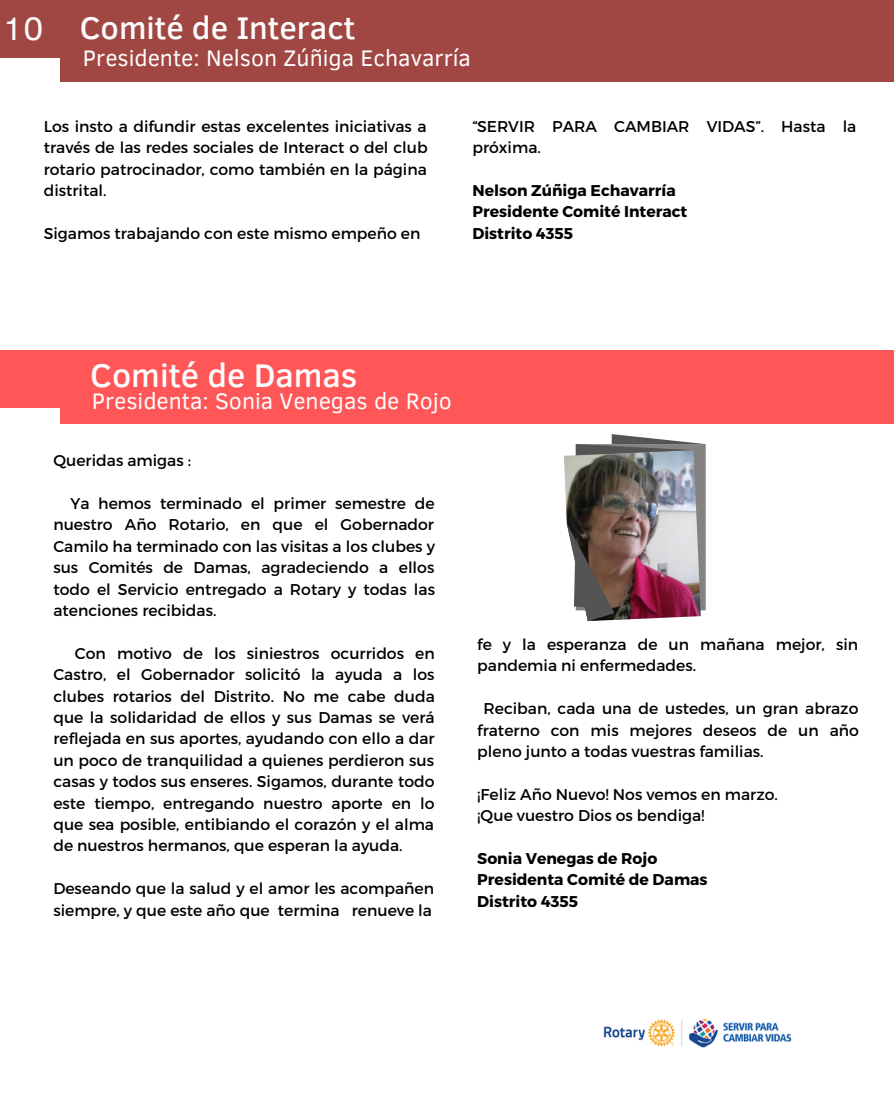
<style>
.page{position:relative;width:894px;height:1093px;background:#fff}
.page>*{position:absolute;margin:0;border:0;box-sizing:border-box;transform-origin:0 0}
.t1{font:500 33.6px "Clear Sans";color:#fdfcfd}
.t2{font:500 32.1px "Clear Sans";color:#fdfcfd}
.t3{font:23.1px "Clear Sans";color:#fdfcfd}
.t4{font:15.6px/21.5px "Montserrat";color:#000;text-align:justify}
.t5{font:700 15.6px/21.5px "Montserrat";color:#000}
.s1{font-weight:400;font-size:33.3px}
</style>
<div class="page">
<div style="left:60px;top:350px;width:833px;height:73px;background:#ff5757"></div>
<div style="left:0;top:350px;width:107px;height:58px;background:#ff5757"></div>
<img style="left:566px;top:434px;width:139px;height:187px">
<img style="left:603px;top:1018px;width:189px;height:30px">
<div style="left:60px;top:0;width:833px;height:81px;background:#a04743"></div>
<div style="left:0;top:0;width:107px;height:57px;background:#a04743"></div>
<h2 class="t2" style="left:3px;top:5px;width:354px"><span class="s1">10</span> Comité de Interact</h2>
<h3 class="t3" style="left:83px;top:41px;width:389px">Presidente: Nelson Zúñiga Echavarría</h3>
<p class="t4" style="left:44px;top:115px;width:385px">Los insto a difundir estas excelentes iniciativas a través de las redes sociales de Interact o del club rotario patrocinador, como también en la página distrital.</p>
<p class="t4" style="left:44px;top:222px;width:378px">Sigamos trabajando con este mismo empeño en</p>
<p class="t4" style="left:472px;top:115px;width:385px">“SERVIR PARA CAMBIAR VIDAS”. Hasta la próxima.</p>
<p class="t5" style="left:472px;top:179px;width:216px">Nelson Zúñiga Echavarría<br>Presidente Comité Interact<br>Distrito 4355</p>
<h1 class="t1" style="left:90px;top:350px;width:269px">Comité de Damas</h1>
<h3 class="t3" style="left:92px;top:384px;width:361px">Presidenta: Sonia Venegas de Rojo</h3>
<p class="t4" style="left:53px;top:449px;width:139px">Queridas amigas :</p>
<p class="t4" style="left:53px;top:492px;width:383px;text-indent:17px">Ya hemos terminado el primer semestre de nuestro Año Rotario, en que el Gobernador Camilo ha terminado con las visitas a los clubes y sus Comités de Damas, agradeciendo a ellos todo el Servicio entregado a Rotary y todas las atenciones recibidas.</p>
<p class="t4" style="left:53px;top:641px;width:383px;text-indent:22px">Con motivo de los siniestros ocurridos en Castro, el Gobernador solicitó la ayuda a los clubes rotarios del Distrito. No me cabe duda que la solidaridad de ellos y sus Damas se verá reflejada en sus aportes, ayudando con ello a dar un poco de tranquilidad a quienes perdieron sus casas y todos sus enseres. Sigamos, durante todo este tiempo, entregando nuestro aporte en lo que sea posible, entibiando el corazón y el alma de nuestros hermanos, que esperan la ayuda.</p>
<p class="t4" style="left:53px;top:877px;width:382px">Deseando que la salud y el amor les acompañen siempre, y que este año que termina renueve la</p>
<p class="t4" style="left:477px;top:632px;width:382px">fe y la esperanza de un mañana mejor, sin pandemia ni enfermedades.</p>
<p class="t4" style="left:477px;top:697px;width:383px;text-indent:6px">Reciban, cada una de ustedes, un gran abrazo fraterno con mis mejores deseos de un año pleno junto a todas vuestras familias.</p>
<p class="t4" style="left:477px;top:782px;width:302px">¡Feliz Año Nuevo! Nos vemos en marzo. ¡Que vuestro Dios os bendiga!</p>
<p class="t5" style="left:477px;top:846px;width:232px">Sonia Venegas de Rojo<br>Presidenta Comité de Damas<br>Distrito 4355</p>
</div>
